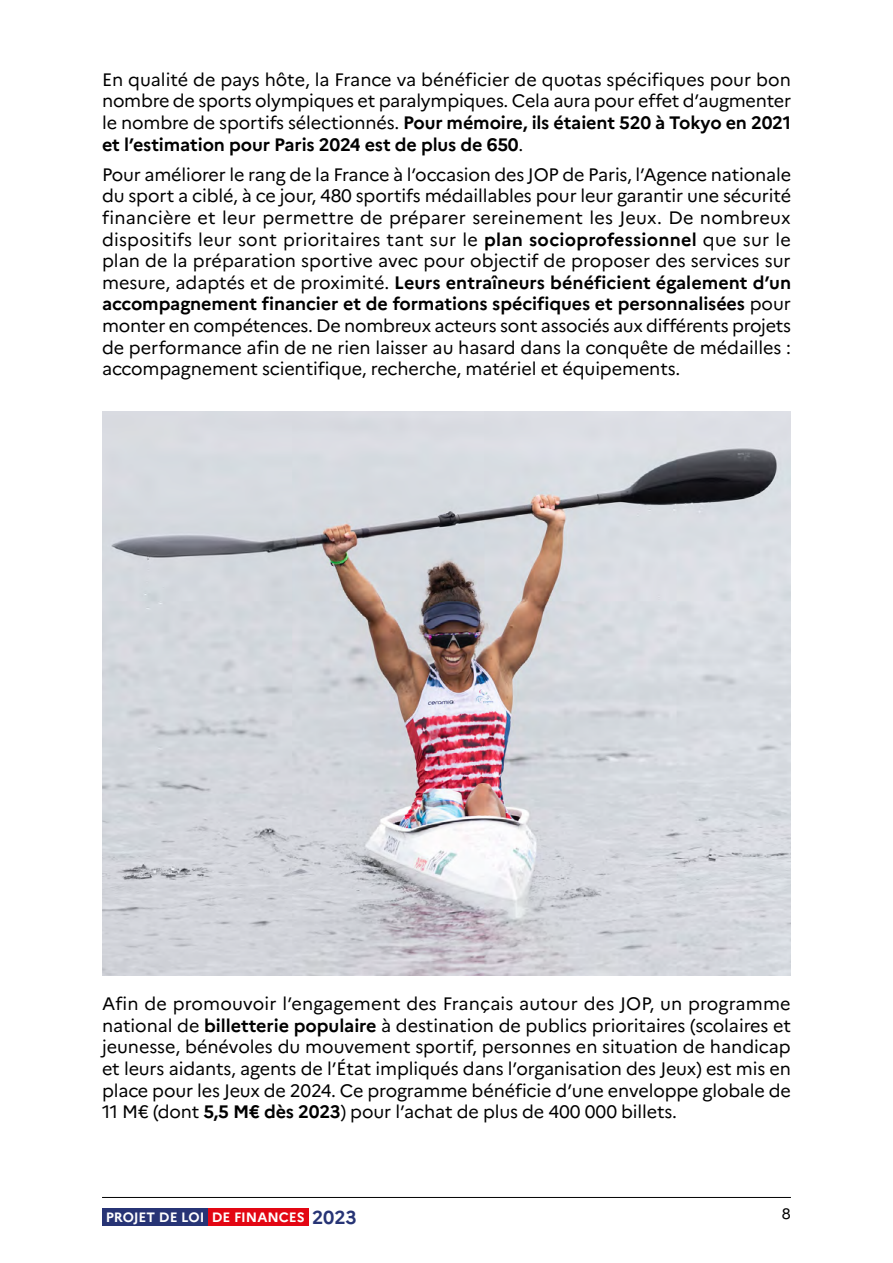
<style>
.page{position:relative;width:893px;height:1263px;background:#fff}
.page>*{position:absolute;margin:0;border:0;box-sizing:border-box;transform-origin:0 0}
.Texte{font:18px/21.6px "Marianne";letter-spacing:-.01em;color:#000;text-align:justify}
.t1{font:15px "Marianne";color:#000}
.t2{font:700 13.5px "Marianne";color:#fff}
.s1{font-weight:700}
.s2{font-size:18.75px;color:#273475}
</style>
<div class="page">
<hr style="left:102px;top:1197px;width:689px;height:1px;background:#000">
<div style="left:102px;top:1208px;width:106px;height:17px;background:#273475"></div>
<div style="left:208px;top:1208px;width:100px;height:17px;background:#e30613"></div>
<img style="left:102px;top:411px;width:689px;height:564px">
<p class="Texte" style="left:102px;top:69px;width:691px">En qualité de pays hôte, la France va bénéficier de quotas spécifiques pour bon nombre de sports olympiques et paralympiques. Cela aura pour effet d’augmenter le nombre de sportifs sélectionnés. <span class="s1">Pour mémoire, ils étaient 520 à Tokyo en 2021 et l’estimation pour Paris 2024 est de plus de 650</span>.</p>
<p class="Texte" style="left:102px;top:163px;width:691px">Pour améliorer le rang de la France à l’occasion des JOP de Paris, l’Agence nationale du sport a ciblé, à ce jour, 480 sportifs médaillables pour leur garantir une sécurité financière et leur permettre de préparer sereinement les Jeux. De nombreux dispositifs leur sont prioritaires tant sur le <span class="s1">plan socioprofessionnel</span> que sur le plan de la préparation sportive avec pour objectif de proposer des services sur mesure, adaptés et de proximité. <span class="s1">Leurs entraîneurs bénéficient également d’un accompagnement financier et de formations spécifiques et personnalisées</span> pour monter en compétences. De nombreux acteurs sont associés aux différents projets de performance afin de ne rien laisser au hasard dans la conquête de médailles : accompagnement scientifique, recherche, matériel et équipements.</p>
<p class="Texte" style="left:102px;top:993px;width:690px">Afin de promouvoir l’engagement des Français autour des JOP, un programme national de <span class="s1">billetterie populaire</span> à destination de publics prioritaires (scolaires et jeunesse, bénévoles du mouvement sportif, personnes en situation de handicap et leurs aidants, agents de l’État impliqués dans l’organisation des Jeux) est mis en place pour les Jeux de 2024. Ce programme bénéficie d’une enveloppe globale de 11 M€ (dont <span class="s1">5,5 M€ dès 2023</span>) pour l’achat de plus de 400 000 billets.</p>
<p class="t2" style="left:106px;top:1209px;width:253px">PROJET DE LOI DE FINANCES <span class="s2">2023</span></p>
<p class="t1" style="left:782px;top:1205px;width:10px">8</p>
</div>
